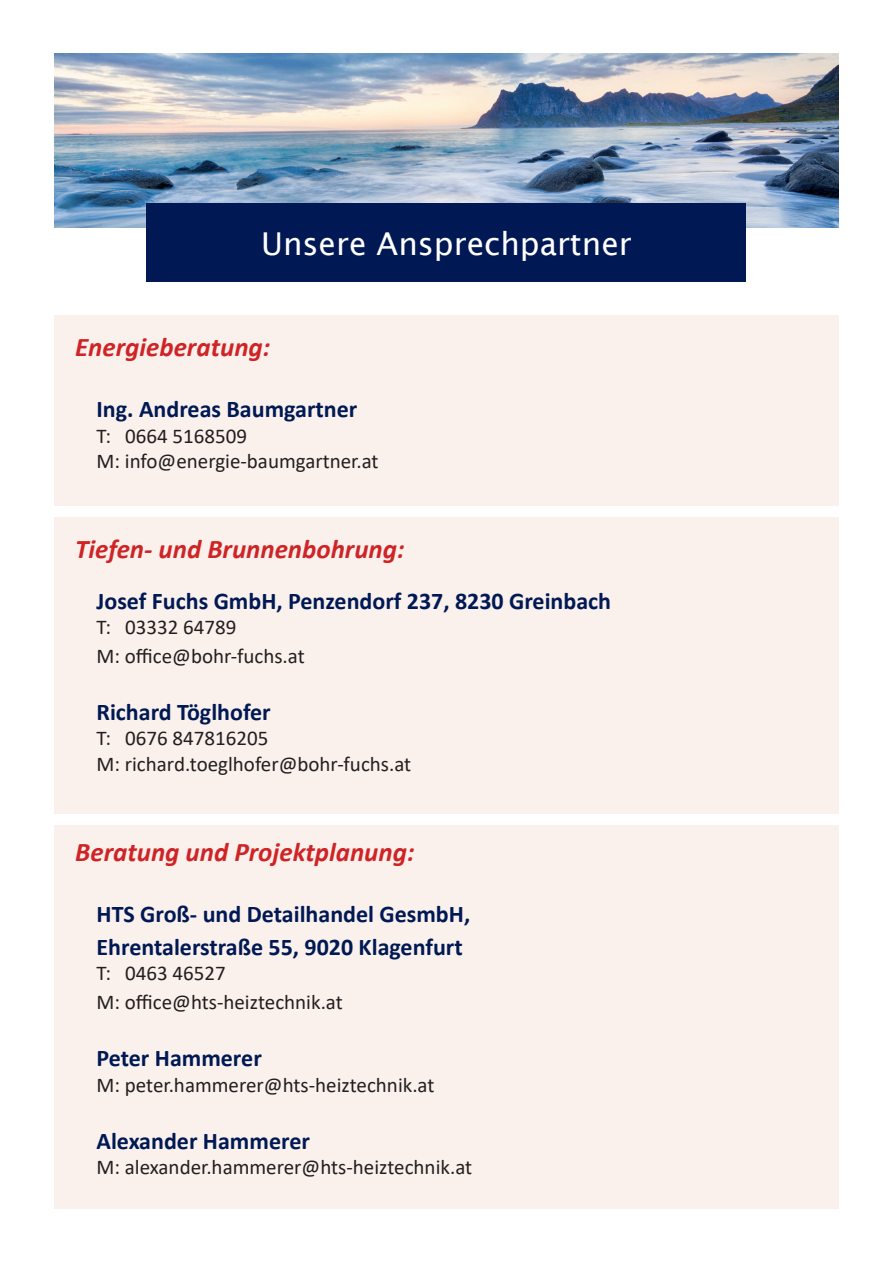
<style>
.page{position:relative;width:893px;height:1263px;background:#fff}
.page>*{position:absolute;margin:0;border:0;box-sizing:border-box;transform-origin:0 0}
.t1{font:31.5px "Lucida Sans";color:#fff}
.t2{font:italic 700 27px "Calibri";color:#cf2326}
.t3{font:700 24px/32.4px "Calibri";color:#001954}
.t4{font:21px/25.2px "Calibri";color:#231f20}
</style>
<div class="page">
<img style="left:54px;top:54px;width:785px;height:174px">
<div style="left:54px;top:316px;width:785px;height:893px;background:#faf1ec"></div>
<div style="left:147px;top:203px;width:599px;height:79px;background:#001954"></div>
<div style="left:54px;top:506px;width:785px;height:11px;background:#fff"></div>
<div style="left:54px;top:814px;width:785px;height:11px;background:#fff"></div>
<h1 class="t1" style="left:261px;top:225px;width:372px">Unsere Ansprechpartner</h1>
<p class="t2" style="left:75px;top:328px;width:196px">Energieberatung:</p>
<p class="t3" style="left:97px;top:393px;width:262px">Ing. Andreas Baumgartner</p>
<p class="t4" style="left:97px;top:422px;width:284px">T: 0664 5168509<br>M: info@energie-baumgartner.at</p>
<p class="t2" style="left:75px;top:530px;width:331px">Tiefen- und Brunnenbohrung:</p>
<p class="t3" style="left:97px;top:584px;width:516px">Josef Fuchs GmbH, Penzendorf 237, 8230 Greinbach</p>
<p class="t4" style="left:97px;top:612px;width:210px;line-height:28.8px">T: 03332 64789<br>M: office@bohr-fuchs.at</p>
<p class="t3" style="left:97px;top:696px;width:176px">Richard Töglhofer</p>
<p class="t4" style="left:97px;top:725px;width:316px">T: 0676 847816205<br>M: richard.toeglhofer@bohr-fuchs.at</p>
<p class="t2" style="left:75px;top:833px;width:341px">Beratung und Projektplanung:</p>
<p class="t3" style="left:97px;top:898px;width:375px">HTS Groß- und Detailhandel GesmbH,<br>Ehrentalerstraße 55, 9020 Klagenfurt</p>
<p class="t4" style="left:97px;top:958px;width:248px;line-height:28.8px">T: 0463 46527<br>M: office@hts-heiztechnik.at</p>
<p class="t3" style="left:97px;top:1042px;width:167px">Peter Hammerer</p>
<p class="t4" style="left:97px;top:1071px;width:340px">M: peter.hammerer@hts-heiztechnik.at</p>
<p class="t3" style="left:97px;top:1125px;width:215px">Alexander Hammerer</p>
<p class="t4" style="left:97px;top:1154px;width:377px">M: alexander.hammerer@hts-heiztechnik.at</p>
</div>
